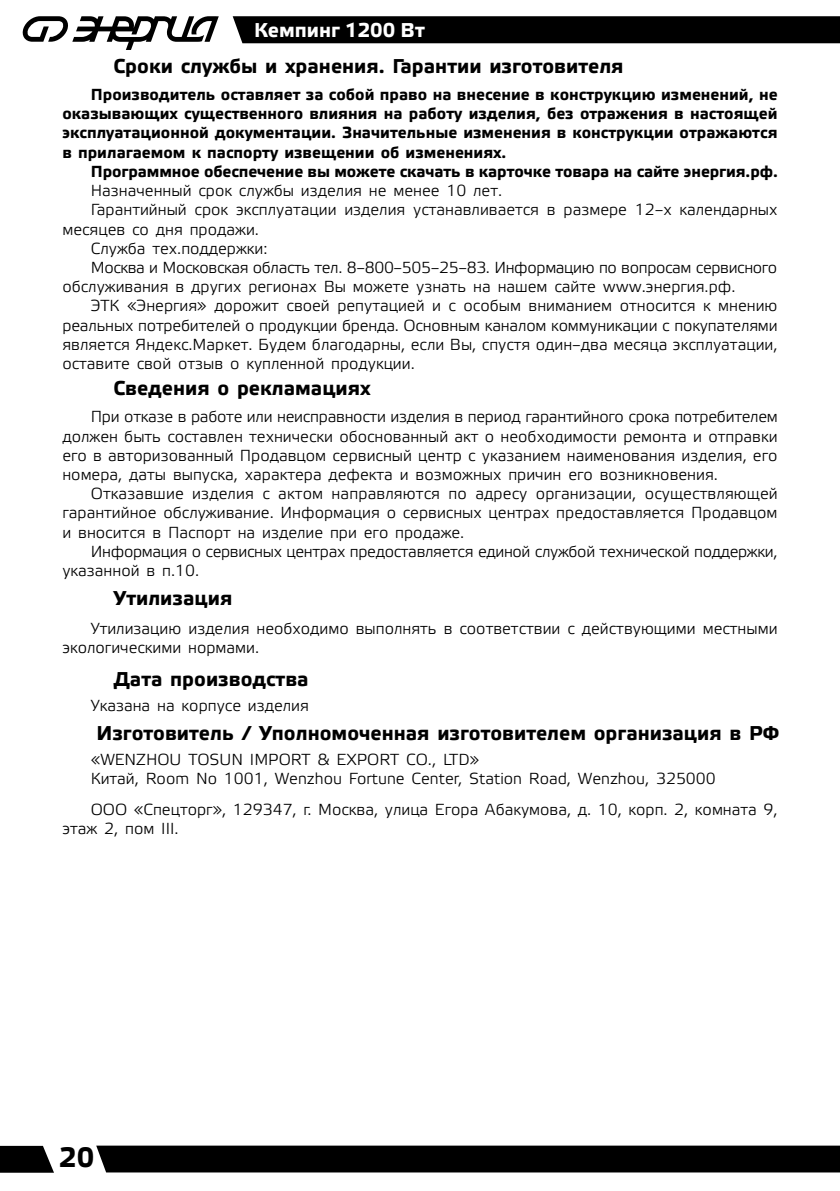
<style>
.page{position:relative;width:840px;height:1191px;background:#fff}
.page>*{position:absolute;margin:0;border:0;box-sizing:border-box;transform-origin:0 0}
.t1{font:700 28px "Etelka Text Pro";color:#000}
.t2{font:700 20px "Etelka Text Pro";color:#000}
.t3{font:700 20px "Etelka Text Pro";color:#fff}
.t4{font:16px/19.2px "Etelka Light Pro";color:#000}
.t5{font:700 16px/19.2px "Etelka Text Pro";letter-spacing:-.005em;color:#000;text-align:justify}
.t6{font:16px/19.2px "Etelka Light Pro";letter-spacing:-.02em;color:#000}
</style>
<div class="page">
<div style="left:96px;top:1145px;width:743px;height:27px;background:#000"></div>
<svg style="left:0;top:1145px;width:54px;height:27px"></svg>
<div style="left:232px;top:16px;width:607px;height:27px;background:#000"></div>
<svg style="left:22px;top:16px;width:197px;height:34px"></svg>
<p class="t3" style="left:254px;top:19px;width:172px">Кемпинг 1200 Вт</p>
<p class="t2" style="left:113px;top:55px;width:511px">Сроки службы и хранения. Гарантии изготовителя</p>
<p class="t5" style="left:62px;top:86px;width:716px;text-indent:28px">Производитель оставляет за собой право на внесение в конструкцию изменений, не оказывающих существенного влияния на работу изделия, без отражения в настоящей эксплуатационной документации. Значительные изменения в конструкции отражаются в прилагаемом к паспорту извещении об изменениях.</p>
<p class="t5" style="left:91px;top:163px;width:688px">Программное обеспечение вы можете скачать в карточке товара на сайте энергия.рф.</p>
<p class="t4" style="left:91px;top:182px;width:412px">Назначенный срок службы изделия не менее 10 лет.</p>
<p class="t4" style="left:91px;top:201px;width:688px">Гарантийный срок эксплуатации изделия устанавливается в размере 12–х календарных</p>
<p class="t4" style="left:62px;top:220px;width:198px">месяцев со дня продажи.</p>
<p class="t4" style="left:91px;top:240px;width:178px">Служба тех.поддержки:</p>
<p class="t6" style="left:91px;top:259px;width:687px">Москва и Московская область тел. 8–800–505–25–83. Информацию по вопросам сервисного</p>
<p class="t4" style="left:62px;top:278px;width:674px">обслуживания в других регионах Вы можете узнать на нашем сайте www.энергия.рф.</p>
<p class="t4" style="left:91px;top:297px;width:687px">ЭТК «Энергия» дорожит своей репутацией и с особым вниманием относится к мнению</p>
<p class="t4" style="left:62px;top:316px;width:716px">реальных потребителей о продукции бренда. Основным каналом коммуникации с покупателями</p>
<p class="t4" style="left:62px;top:336px;width:716px">является Яндекс.Маркет. Будем благодарны, если Вы, спустя один–два месяца эксплуатации,</p>
<p class="t4" style="left:62px;top:355px;width:354px">оставите свой отзыв о купленной продукции.</p>
<p class="t2" style="left:113px;top:377px;width:258px">Сведения о рекламациях</p>
<p class="t4" style="left:62px;top:408px;width:716px;text-align:justify;text-indent:28px">При отказе в работе или неисправности изделия в период гарантийного срока потребителем должен быть составлен технически обоснованный акт о необходимости ремонта и отправки его в авторизованный Продавцом сервисный центр с указанием наименования изделия, его номера, даты выпуска, характера дефекта и возможных причин его возникновения.</p>
<p class="t4" style="left:62px;top:485px;width:716px;text-align:justify;text-indent:28px">Отказавшие изделия с актом направляются по адресу организации, осуществляющей гарантийное обслуживание. Информация о сервисных центрах предоставляется Продавцом и вносится в Паспорт на изделие при его продаже.</p>
<p class="t6" style="left:62px;top:543px;width:716px;text-indent:28px">Информация о сервисных центрах предоставляется единой службой технической поддержки, указанной в п.10.</p>
<p class="t2" style="left:113px;top:587px;width:120px">Утилизация</p>
<p class="t4" style="left:62px;top:619px;width:716px;text-indent:28px">Утилизацию изделия необходимо выполнять в соответствии с действующими местными экологическими нормами.</p>
<p class="t2" style="left:113px;top:668px;width:196px">Дата производства</p>
<p class="t4" style="left:91px;top:696px;width:219px">Указана на корпусе изделия</p>
<p class="t2" style="left:96px;top:722px;width:684px">Изготовитель / Уполномоченная изготовителем организация в РФ</p>
<p class="t4" style="left:91px;top:751px;width:626px">«WENZHOU TOSUN IMPORT &amp; EXPORT CO., LTD»<br>Китай, Room No 1001, Wenzhou Fortune Center, Station Road, Wenzhou, 325000</p>
<p class="t4" style="left:62px;top:800px;width:716px;text-indent:28px">ООО «Спецторг», 129347, г. Москва, улица Егора Абакумова, д. 10, корп. 2, комната 9, этаж 2, пом III.</p>
<h1 class="t1" style="left:59px;top:1142px;width:37px">20</h1>
</div>
